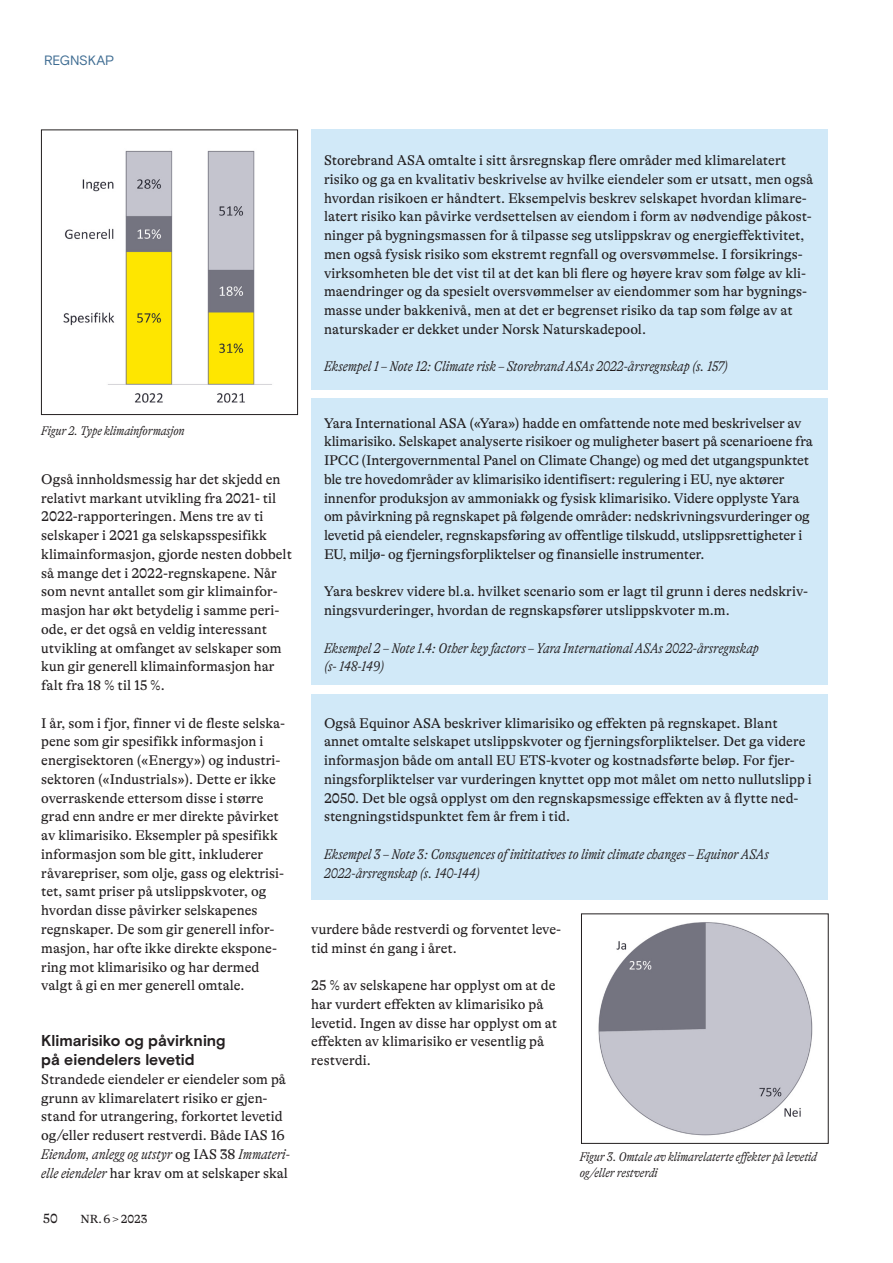
<style>
.page{position:relative;width:893px;height:1263px;background:#fff}
.page>*{position:absolute;margin:0;border:0;box-sizing:border-box;transform-origin:0 0}
.t1{font:700 15.75px/18.8px "Basis Grotesque Pro";color:#231f20}
.t2{font:14.25px/18.8px "GT Alpina";color:#231f20}
.t3{font:italic 300 condensed 14.25px/18.8px "GT Alpina";color:#231f20}
.t4{font:13.5px "Basis Grotesque Pro";color:#3e6c92}
.t5{font:13.5px "GT Alpina";color:#231f20}
.t6{font:italic 300 condensed 12.75px/15.8px "GT Alpina";color:#231f20}
.t7{font:12px "GT Alpina";letter-spacing:-.005em;color:#231f20}
.s1{font-weight:300;font-style:italic;font-stretch:condensed}
</style>
<div class="page">
<img style="left:63px;top:150px;width:209px;height:253px">
<div style="left:41px;top:130px;width:257px;height:285px;border:1px solid #231f20"></div>
<div style="left:311px;top:130px;width:517px;height:260px;background:#d1e9f8"></div>
<div style="left:311px;top:398px;width:517px;height:287px;background:#d1e9f8"></div>
<div style="left:311px;top:694px;width:517px;height:206px;background:#d1e9f8"></div>
<img style="left:598px;top:922px;width:215px;height:214px">
<p class="t4" style="left:44px;top:53px;width:18px">REGNSKAP</p>
<p class="t6" style="left:41px;top:423px;width:145px">Figur 2. Type klimainformasjon</p>
<p class="t2" style="left:41px;top:470px;width:252px">Også innholdsmessig har det skjedd en relativt markant utvikling fra 2021- til 2022-rapporteringen. Mens tre av ti selskaper i 2021 ga selskapsspesifikk klimainformasjon, gjorde nesten dobbelt så mange det i 2022-regnskapene. Når som nevnt antallet som gir klimainfor&shy;masjon har økt betydelig i samme peri&shy;ode, er det også en veldig interessant utvikling at omfanget av selskaper som kun gir generell klimainformasjon har falt fra 18 % til 15 %.</p>
<p class="t2" style="left:41px;top:714px;width:245px">I år, som i fjor, finner vi de fleste selska&shy;pene som gir spesifikk informasjon i energisektoren («Energy») og industri&shy;sektoren («Industrials»). Dette er ikke overraskende ettersom disse i større grad enn andre er mer direkte påvirket av klimarisiko. Eksempler på spesifikk informasjon som ble gitt, inkluderer råvarepriser, som olje, gass og elektrisi&shy;tet, samt priser på utslippskvoter, og hvordan disse påvirker selskapenes regnskaper. De som gir generell infor&shy;masjon, har ofte ikke direkte ekspone&shy;ring mot klimarisiko og har dermed valgt å gi en mer generell omtale.</p>
<p class="t1" style="left:41px;top:1032px;width:186px">Klimarisiko og påvirkning på eiendelers levetid</p>
<p class="t2" style="left:41px;top:1070px;width:250px">Strandede eiendeler er eiendeler som på grunn av klimarelatert risiko er gjen&shy;stand for utrangering, forkortet levetid og/eller redusert restverdi. Både IAS 16<br><span class="s1">Eiendom, anlegg og utstyr</span> og IAS 38 <span class="s1">Immateri&shy;elle eiendeler</span> har krav om at selskaper skal</p>
<p class="t5" style="left:43px;top:1210px;width:16px">50</p>
<p class="t7" style="left:81px;top:1212px;width:68px">NR. 6 &gt; 2023</p>
<p class="t2" style="left:324px;top:151px;width:491px">Storebrand ASA omtalte i sitt årsregnskap flere områder med klimarelatert risiko og ga en kvalitativ beskrivelse av hvilke eiendeler som er utsatt, men også hvordan risikoen er håndtert. Eksempelvis beskrev selskapet hvordan klimare&shy;latert risiko kan påvirke verdsettelsen av eiendom i form av nødvendige påkost&shy;ninger på bygningsmassen for å tilpasse seg utslippskrav og energieffektivitet, men også fysisk risiko som ekstremt regnfall og oversvømmelse. I forsikrings&shy;virksomheten ble det vist til at det kan bli flere og høyere krav som følge av kli&shy;maendringer og da spesielt oversvømmelser av eiendommer som har bygnings&shy;masse under bakkenivå, men at det er begrenset risiko da tap som følge av at naturskader er dekket under Norsk Naturskadepool.</p>
<p class="t3" style="left:324px;top:357px;width:406px">Eksempel 1 – Note 12: Climate risk – Storebrand ASAs 2022-årsregnskap (s. 157)</p>
<p class="t2" style="left:324px;top:414px;width:491px">Yara International ASA («Yara») hadde en omfattende note med beskrivelser av klimarisiko. Selskapet analyserte risikoer og muligheter basert på scenarioene fra IPCC (Intergovernmental Panel on Climate Change) og med det utgangspunktet ble tre hovedområder av klimarisiko identifisert: regulering i EU, nye aktører innenfor produksjon av ammoniakk og fysisk klimarisiko. Videre opplyste Yara om påvirkning på regnskapet på følgende områder: nedskrivningsvurderinger og levetid på eiendeler, regnskapsføring av offentlige tilskudd, utslippsrettigheter i EU, miljø- og fjerningsforpliktelser og finansielle instrumenter.</p>
<p class="t2" style="left:324px;top:582px;width:486px">Yara beskrev videre bl.a. hvilket scenario som er lagt til grunn i deres nedskriv&shy;ningsvurderinger, hvordan de regnskapsfører utslippskvoter m.m.</p>
<p class="t3" style="left:324px;top:639px;width:436px">Eksempel 2 – Note 1.4: Other key factors – Yara International ASAs 2022-årsregnskap (s- 148-149)</p>
<p class="t2" style="left:324px;top:714px;width:489px">Også Equinor ASA beskriver klimarisiko og effekten på regnskapet. Blant annet omtalte selskapet utslippskvoter og fjerningsforpliktelser. Det ga videre informasjon både om antall EU ETS-kvoter og kostnadsførte beløp. For fjer&shy;ningsforpliktelser var vurderingen knyttet opp mot målet om netto nullutslipp i 2050. Det ble også opplyst om den regnskapsmessige effekten av å flytte ned&shy;stengningstidspunktet fem år frem i tid.</p>
<p class="t3" style="left:324px;top:845px;width:446px">Eksempel 3 – Note 3: Consquences of inititatives to limit climate changes – Equinor ASAs<br>2022-årsregnskap (s. 140-144)</p>
<p class="t2" style="left:311px;top:920px;width:251px">vurdere både restverdi og forventet leve&shy;tid minst én gang i året.</p>
<p class="t2" style="left:311px;top:976px;width:248px">25 % av selskapene har opplyst om at de har vurdert effekten av klimarisiko på levetid. Ingen av disse har opplyst om at effekten av klimarisiko er vesentlig på restverdi.</p>
<p class="t6" style="left:580px;top:1149px;width:239px">Figur 3. Omtale av klimarelaterte effekter på levetid og/eller restverdi</p>
</div>
